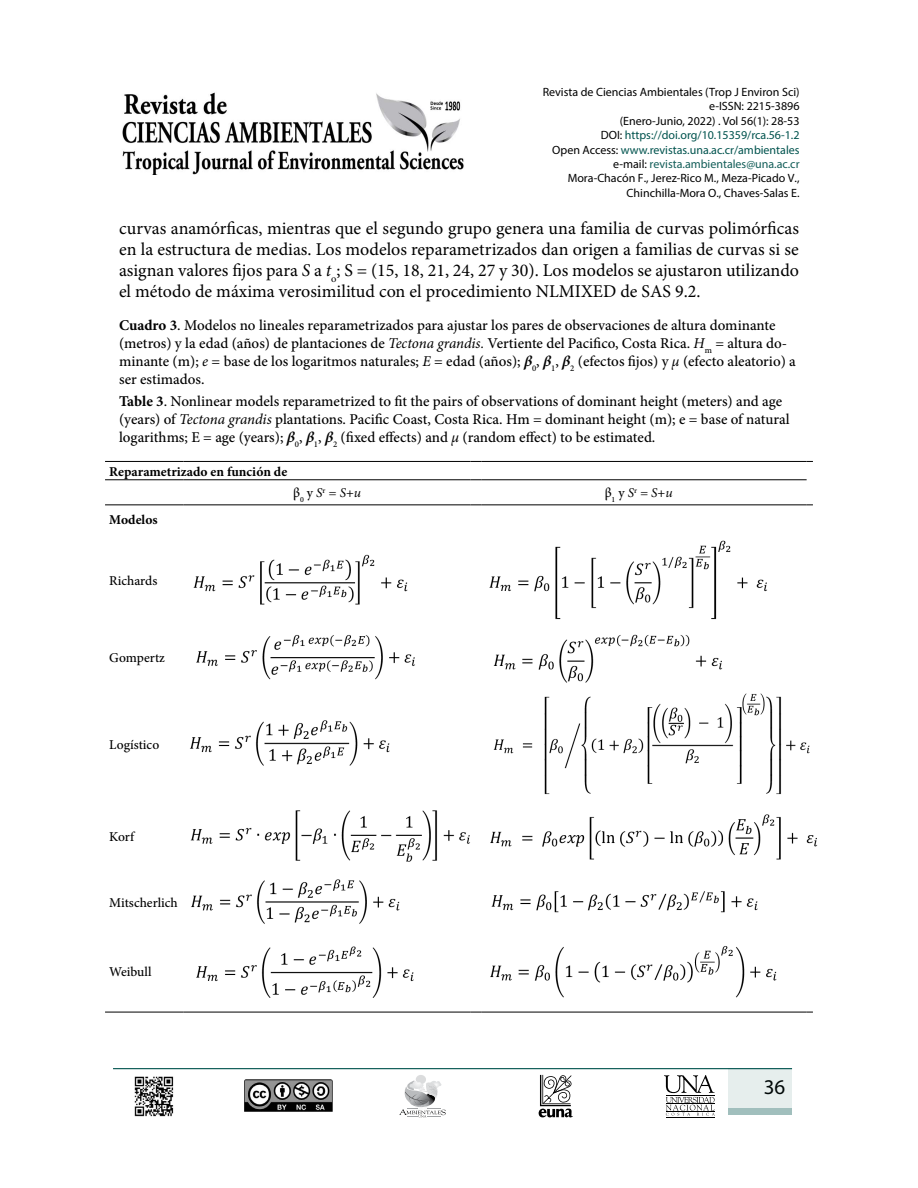
<style>
.page{position:relative;width:918px;height:1188px;background:#fff}
.page>*{position:absolute;margin:0;border:0;box-sizing:border-box;transform-origin:0 0}
.t1{font:21px "Myriad Pro";color:#000}
.t2{font:18px/21px "Minion Pro";color:#000;text-align:justify}
.t3{font:500 15px/18px "Minion Pro";color:#000}
.t4{font:500 13.5px "Minion Pro";color:#000}
.t5{font:700 13.5px "Minion Pro";color:#000}
.t6{font:italic 13.5px "Minion Pro";color:#000}
.t7{font:12px/14.4px "Myriad Pro";color:#000;text-align:right}
.s1{color:#00534e}
.s2{color:#135e59}
.s3{font-style:italic}
.s4{font-weight:700}
.s5{font-weight:400;font-style:italic}
.s6{font-weight:700;font-style:italic}
.s7{font-weight:500;font-style:normal}
</style>
<div class="page">
<svg style="left:539px;top:1075px;width:34px;height:42px"></svg>
<div style="left:416px;top:1075px;width:10px;height:9px;background:#dbdcdd;border-radius:50%"></div>
<svg style="left:399px;top:1081px;width:47px;height:36px"></svg>
<hr style="left:666px;top:1117px;width:48px;height:1px;background:#000">
<svg style="left:664px;top:1075px;width:51px;height:41px"></svg>
<hr style="left:113px;top:1068px;width:679px;height:1px;background:#00534e">
<div style="left:729px;top:1068px;width:63px;height:46px;background:#e6eeed"></div>
<div style="left:729px;top:1108px;width:63px;height:6px;background:#a1bfbd"></div>
<img style="left:244px;top:1080px;width:89px;height:31px">
<img style="left:134px;top:1076px;width:40px;height:41px">
<img style="left:122px;top:92px;width:342px;height:83px">
<hr style="left:105px;top:461px;width:79px;height:1px;background:#000">
<hr style="left:184px;top:461px;width:287px;height:1px;background:#000">
<hr style="left:481px;top:461px;width:326px;height:1px;background:#000">
<hr style="left:105px;top:479px;width:79px;height:1px;background:#000">
<hr style="left:184px;top:479px;width:287px;height:1px;background:#000">
<hr style="left:481px;top:479px;width:326px;height:1px;background:#000">
<hr style="left:105px;top:504px;width:79px;height:1px;background:#000">
<hr style="left:184px;top:504px;width:287px;height:1px;background:#000">
<hr style="left:481px;top:504px;width:326px;height:1px;background:#000">
<hr style="left:105px;top:1012px;width:79px;height:1px;background:#000">
<hr style="left:184px;top:1012px;width:287px;height:1px;background:#000">
<hr style="left:481px;top:1012px;width:326px;height:1px;background:#000">
<img style="left:193px;top:554px;width:215px;height:51px">
<img style="left:489px;top:540px;width:278px;height:80px">
<img style="left:196px;top:635px;width:219px;height:45px">
<img style="left:493px;top:634px;width:230px;height:49px">
<img style="left:190px;top:720px;width:200px;height:46px">
<img style="left:493px;top:693px;width:317px;height:102px">
<img style="left:190px;top:810px;width:280px;height:52px">
<img style="left:490px;top:814px;width:328px;height:46px">
<img style="left:191px;top:879px;width:209px;height:45px">
<img style="left:491px;top:891px;width:267px;height:22px">
<img style="left:196px;top:946px;width:218px;height:51px">
<img style="left:490px;top:946px;width:287px;height:52px">
<p class="t7" style="left:543px;top:85px;width:258px">Revista de Ciencias Ambientales (Trop J Environ Sci) e-ISSN: 2215-3896<br>(Enero-Junio, 2022) . Vol 56(1): 28-53<br>DOI: <span class="s1">https://doi.org/10.15359/rca.56-1.2<br></span>Open Access: <span class="s1">www.revistas.una.ac.cr/ambientales </span>e-mail: <span class="s2">revista.ambientales@una.ac.cr </span>Mora-Chacón F., Jerez-Rico M., Meza-Picado V., Chinchilla-Mora O., Chaves-Salas E.</p>
<p class="t2" style="left:119px;top:218px;width:681px">curvas anamórficas, mientras que el segundo grupo genera una familia de curvas polimórficas en la estructura de medias. Los modelos reparametrizados dan origen a familias de curvas si se asignan valores fijos para <span class="s3">S</span> a <span class="s3">t</span><sub>o</sub>; S = (15, 18, 21, 24, 27 y 30). Los modelos se ajustaron utilizando el método de máxima verosimilitud con el procedimiento NLMIXED de SAS 9.2.</p>
<p class="t3" style="left:119px;top:316px;width:678px"><span class="s4">Cuadro 3</span>. Modelos no lineales reparametrizados para ajustar los pares de observaciones de altura dominante (metros) y la edad (años) de plantaciones de <span class="s5">Tectona grandis.</span> Vertiente del Pacifico, Costa Rica. <span class="s5">H</span><sub>m</sub> = altura do&shy;minante (m); <span class="s5">e</span> = base de los logaritmos naturales; <span class="s5">E</span> = edad (años); <span class="s6">β</span><sub>0</sub>, <span class="s6">β</span><sub>1</sub>, <span class="s6">β</span><sub>2</sub> (efectos fijos) y <span class="s5">µ</span> (efecto aleatorio) a ser estimados.</p>
<p class="t3" style="left:119px;top:393px;width:672px"><span class="s4">Table 3</span>. Nonlinear models reparametrized to fit the pairs of observations of dominant height (meters) and age (years) of <span class="s5">Tectona grandis</span> plantations. Pacific Coast, Costa Rica. Hm = dominant height (m); e = base of natural logarithms; E = age (years); <span class="s6">β</span><sub>0</sub>, <span class="s6">β</span><sub>1</sub>, <span class="s6">β</span><sub>2</sub> (fixed effects) and <span class="s5">µ</span> (random effect) to be estimated.</p>
<p class="t5" style="left:109px;top:462px;width:179px">Reparametrizado en función de</p>
<p class="t6" style="left:293px;top:484px;width:69px"><span class="s7">β</span><sub>0</sub> <span class="s7">y</span> S<sup>r</sup> = S<span class="s7">+</span>u</p>
<p class="t6" style="left:605px;top:484px;width:69px"><span class="s7">β</span><sub>1</sub> <span class="s7">y</span> S<sup>r</sup> = S<span class="s7">+</span>u</p>
<p class="t5" style="left:109px;top:510px;width:50px">Modelos</p>
<p class="t4" style="left:109px;top:571px;width:50px">Richards</p>
<p class="t4" style="left:109px;top:648px;width:57px">Gompertz</p>
<p class="t4" style="left:109px;top:735px;width:51px">Logístico</p>
<p class="t4" style="left:109px;top:828px;width:26px">Korf</p>
<p class="t4" style="left:109px;top:893px;width:70px">Mitscherlich</p>
<p class="t4" style="left:109px;top:963px;width:44px">Weibull</p>
<h1 class="t1" style="left:764px;top:1074px;width:23px">36</h1>
</div>
